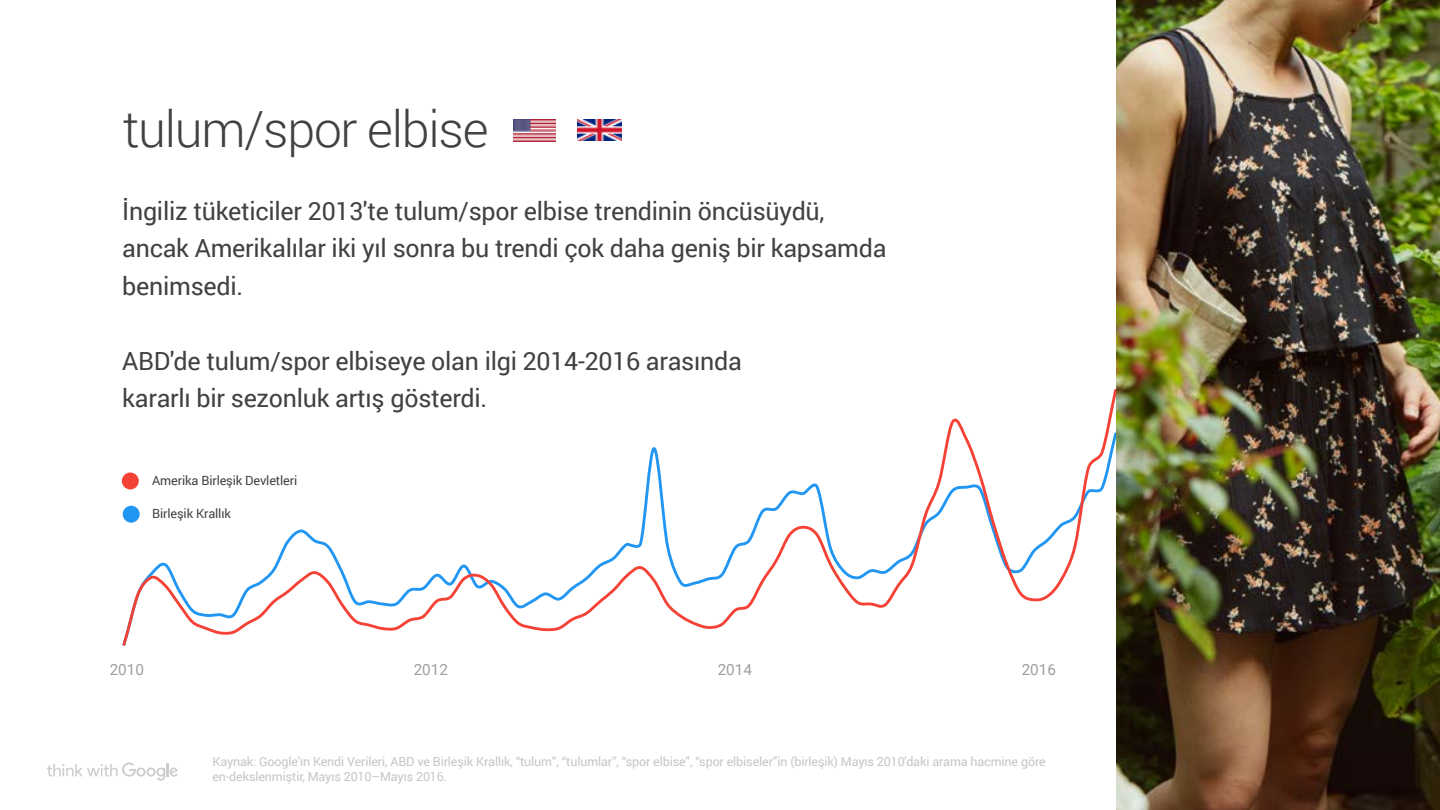
<style>
.page{position:relative;width:1440px;height:810px;background:#fff}
.page>*{position:absolute;margin:0;border:0;box-sizing:border-box;transform-origin:0 0}
.t1{font:300 50px "Roboto";letter-spacing:-.025em;color:#414141}
.t2{font:25px/37.5px "Roboto";letter-spacing:-.01em;color:#414141}
.t3{font:15.25px "Roboto";color:#9e9e9e}
.t4{font:12.75px "Roboto";letter-spacing:-.01em;color:#414141}
.t5{font:12.5px/15px "Roboto";letter-spacing:-.01em;color:#c6c6c6}
</style>
<div class="page">
<svg style="left:47px;top:763px;width:133px;height:18px"></svg>
<svg style="left:121px;top:389px;width:995px;height:257px"></svg>
<img style="left:578px;top:119px;width:43px;height:22px">
<img style="left:514px;top:119px;width:42px;height:22px">
<div style="left:122px;top:472px;width:17px;height:17px;background:#f44336;border-radius:50%"></div>
<div style="left:123px;top:506px;width:17px;height:17px;background:#2196f3;border-radius:50%"></div>
<img style="left:1116px;top:0;width:324px;height:810px">
<h1 class="t1" style="left:123px;top:95px;width:367px">tulum/spor elbise</h1>
<p class="t2" style="left:122px;top:191px;width:766px">İngiliz tüketiciler 2013'te tulum/spor elbise trendinin öncüsüydü, ancak Amerikalılar iki yıl sonra bu trendi çok daha geniş bir kapsamda benimsedi.</p>
<p class="t2" style="left:122px;top:341px;width:621px">ABD'de tulum/spor elbiseye olan ilgi 2014-2016 arasında kararlı bir sezonluk artış gösterdi.</p>
<p class="t4" style="left:152px;top:472px;width:147px">Amerika Birleşik Devletleri</p>
<p class="t4" style="left:152px;top:504px;width:80px">Birleşik Krallık</p>
<p class="t3" style="left:110px;top:659px;width:36px">2010</p>
<p class="t3" style="left:414px;top:659px;width:36px">2012</p>
<p class="t3" style="left:718px;top:659px;width:36px">2014</p>
<p class="t3" style="left:1022px;top:659px;width:36px">2016</p>
<p class="t5" style="left:212px;top:753px;width:835px">Kaynak: Google'ın Kendi Verileri, ABD ve Birleşik Krallık, “tulum”, “tulumlar”, “spor elbise”, “spor elbiseler”in (birleşik) Mayıs 2010'daki arama hacmine göre en-dekslenmiştir, Mayıs 2010–Mayıs 2016.</p>
</div>
